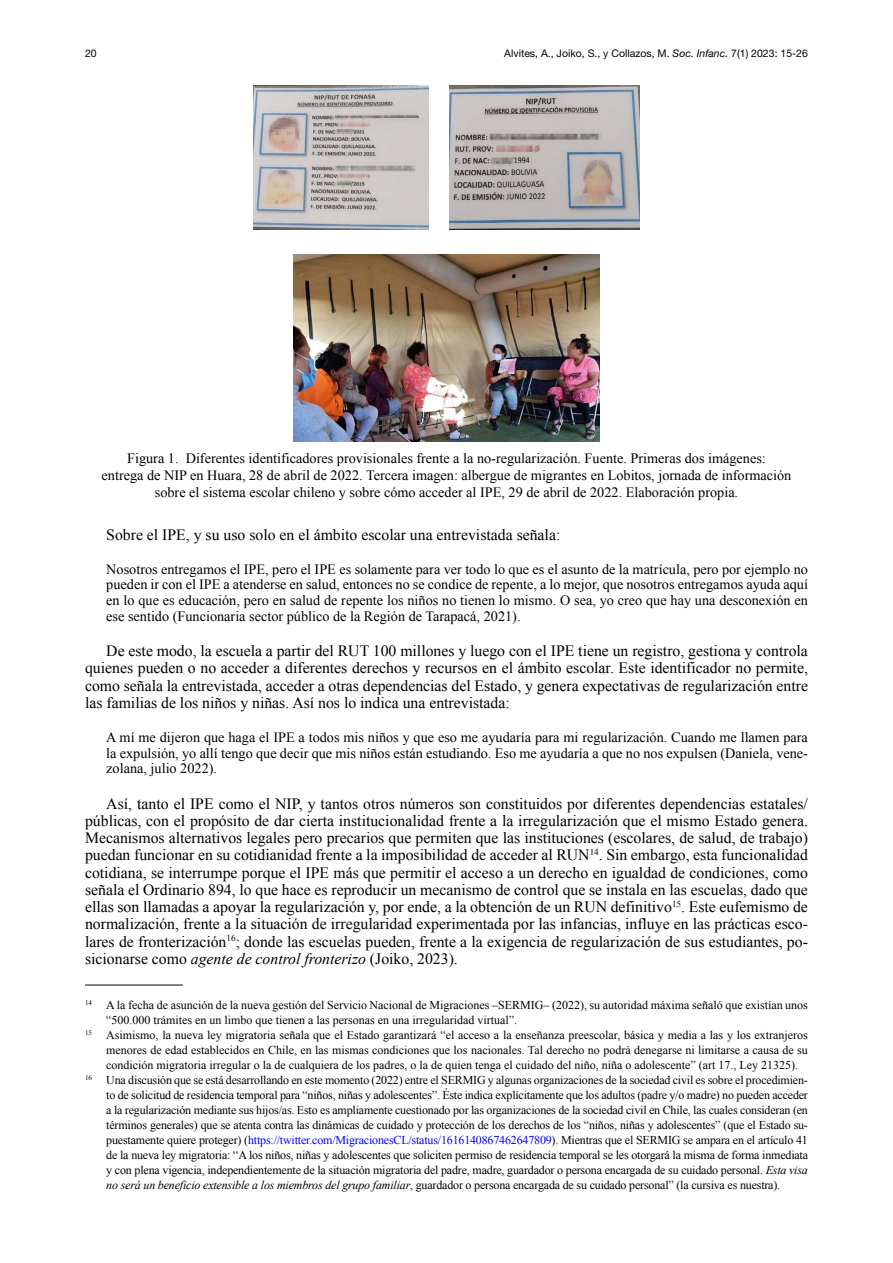
<style>
.page{position:relative;width:893px;height:1263px;background:#fff}
.page>*{position:absolute;margin:0;border:0;box-sizing:border-box;transform-origin:0 0}
._01_Texto_General{font:15.75px/17.2px "Times New Roman";color:#000;text-align:justify}
._01-2_Texto_citas{font:14.25px/15.8px "Times New Roman";color:#000;text-align:justify}
._08_Pie_de_figuras{font:14.25px/17.1px "Times New Roman";color:#000;text-align:center}
._06_Notas_al_pie{font:12px/15px "Times New Roman";color:#000;text-align:justify}
.t1{font:10.5px "Helvetica Neue LT Std";color:#000}
.s1{font-style:italic}
.s2{color:#00f}
</style>
<div class="page">
<hr style="left:85px;top:985px;width:98px;height:1px;background:#000">
<img style="left:254px;top:85px;width:174px;height:145px">
<img style="left:449px;top:85px;width:190px;height:145px">
<img style="left:293px;top:254px;width:306px;height:187px">
<p class="t1" style="left:85px;top:47px;width:13px">20</p>
<p class="t1" style="left:504px;top:47px;width:305px">Alvites, A., Joiko, S., y Collazos, M. <span class="s1">Soc. Infanc.</span> 7(1) 2023: 15-26</p>
<p class="_08_Pie_de_figuras" style="left:102px;top:449px;width:691px">Figura 1. Diferentes identificadores provisionales frente a la no-regularización. Fuente. Primeras dos imágenes:<br>entrega de NIP en Huara, 28 de abril de 2022. Tercera imagen: albergue de migrantes en Lobitos, jornada de información sobre el sistema escolar chileno y sobre cómo acceder al IPE, 29 de abril de 2022. Elaboración propia.</p>
<p class="_01_Texto_General" style="left:106px;top:526px;width:456px">Sobre el IPE, y su uso solo en el ámbito escolar una entrevistada señala:</p>
<p class="_01-2_Texto_citas" style="left:106px;top:561px;width:703px">Nosotros entregamos el IPE, pero el IPE es solamente para ver todo lo que es el asunto de la matrícula, pero por ejemplo no pueden ir con el IPE a atenderse en salud, entonces no se condice de repente, a lo mejor, que nosotros entregamos ayuda aquí en lo que es educación, pero en salud de repente los niños no tienen lo mismo. O sea, yo creo que hay una desconexión en ese sentido (Funcionaria sector público de la Región de Tarapacá, 2021).</p>
<p class="_01_Texto_General" style="left:85px;top:642px;width:724px;text-indent:21px">De este modo, la escuela a partir del RUT 100 millones y luego con el IPE tiene un registro, gestiona y controla quienes pueden o no acceder a diferentes derechos y recursos en el ámbito escolar. Este identificador no permite, como señala la entrevistada, acceder a otras dependencias del Estado, y genera expectativas de regularización entre las familias de los niños y niñas. Así nos lo indica una entrevistada:</p>
<p class="_01-2_Texto_citas" style="left:106px;top:729px;width:703px">A mí me dijeron que haga el IPE a todos mis niños y que eso me ayudaría para mi regularización. Cuando me llamen para la expulsión, yo allí tengo que decir que mis niños están estudiando. Eso me ayudaría a que no nos expulsen (Daniela, vene&shy;zolana, julio 2022).</p>
<p class="_01_Texto_General" style="left:85px;top:794px;width:724px;text-indent:21px">Así, tanto el IPE como el NIP, y tantos otros números son constituidos por diferentes dependencias estatales/ públicas, con el propósito de dar cierta institucionalidad frente a la irregularización que el mismo Estado genera.<br>Mecanismos alternativos legales pero precarios que permiten que las instituciones (escolares, de salud, de trabajo) puedan funcionar en su cotidianidad frente a la imposibilidad de acceder al RUN<sup>14</sup>. Sin embargo, esta funcionalidad cotidiana, se interrumpe porque el IPE más que permitir el acceso a un derecho en igualdad de condiciones, como señala el Ordinario 894, lo que hace es reproducir un mecanismo de control que se instala en las escuelas, dado que ellas son llamadas a apoyar la regularización y, por ende, a la obtención de un RUN definitivo<sup>15</sup>. Este eufemismo de normalización, frente a la situación de irregularidad experimentada por las infancias, influye en las prácticas esco&shy;lares de fronterización<sup>16</sup>; donde las escuelas pueden, frente a la exigencia de regularización de sus estudiantes, po&shy;sicionarse como <span class="s1">agente de control fronterizo</span> (Joiko, 2023).</p>
<p class="_06_Notas_al_pie" style="left:106px;top:997px;width:703px;text-indent:-21px"><sup>14</sup> A la fecha de asunción de la nueva gestión del Servicio Nacional de Migraciones –SERMIG– (2022), su autoridad máxima señaló que existían unos “500.000 trámites en un limbo que tienen a las personas en una irregularidad virtual”.</p>
<p class="_06_Notas_al_pie" style="left:106px;top:1027px;width:703px;text-indent:-21px"><sup>15</sup> Asimismo, la nueva ley migratoria señala que el Estado garantizará “el acceso a la enseñanza preescolar, básica y media a las y los extranjeros menores de edad establecidos en Chile, en las mismas condiciones que los nacionales. Tal derecho no podrá denegarse ni limitarse a causa de su condición migratoria irregular o la de cualquiera de los padres, o la de quien tenga el cuidado del niño, niña o adolescente” (art 17., Ley 21325).</p>
<p class="_06_Notas_al_pie" style="left:106px;top:1072px;width:703px;text-indent:-21px"><sup>16</sup> Una discusión que se está desarrollando en este momento (2022) entre el SERMIG y algunas organizaciones de la sociedad civil es sobre el procedimien&shy;to de solicitud de residencia temporal para “niños, niñas y adolescentes”. Éste indica explícitamente que los adultos (padre y/o madre) no pueden acceder a la regularización mediante sus hijos/as. Esto es ampliamente cuestionado por las organizaciones de la sociedad civil en Chile, las cuales consideran (en términos generales) que se atenta contra las dinámicas de cuidado y protección de los derechos de los “niños, niñas y adolescentes” (que el Estado su&shy;puestamente quiere proteger) (<span class="s2">https://twitter.com/MigracionesCL/status/1616140867462647809</span>). Mientras que el SERMIG se ampara en el artículo 41 de la nueva ley migratoria: “A los niños, niñas y adolescentes que soliciten permiso de residencia temporal se les otorgará la misma de forma inmediata y con plena vigencia, independientemente de la situación migratoria del padre, madre, guardador o persona encargada de su cuidado personal. <span class="s1">Esta visa no será un beneficio extensible a los miembros del grupo familiar</span>, guardador o persona encargada de su cuidado personal” (la cursiva es nuestra).</p>
</div>
